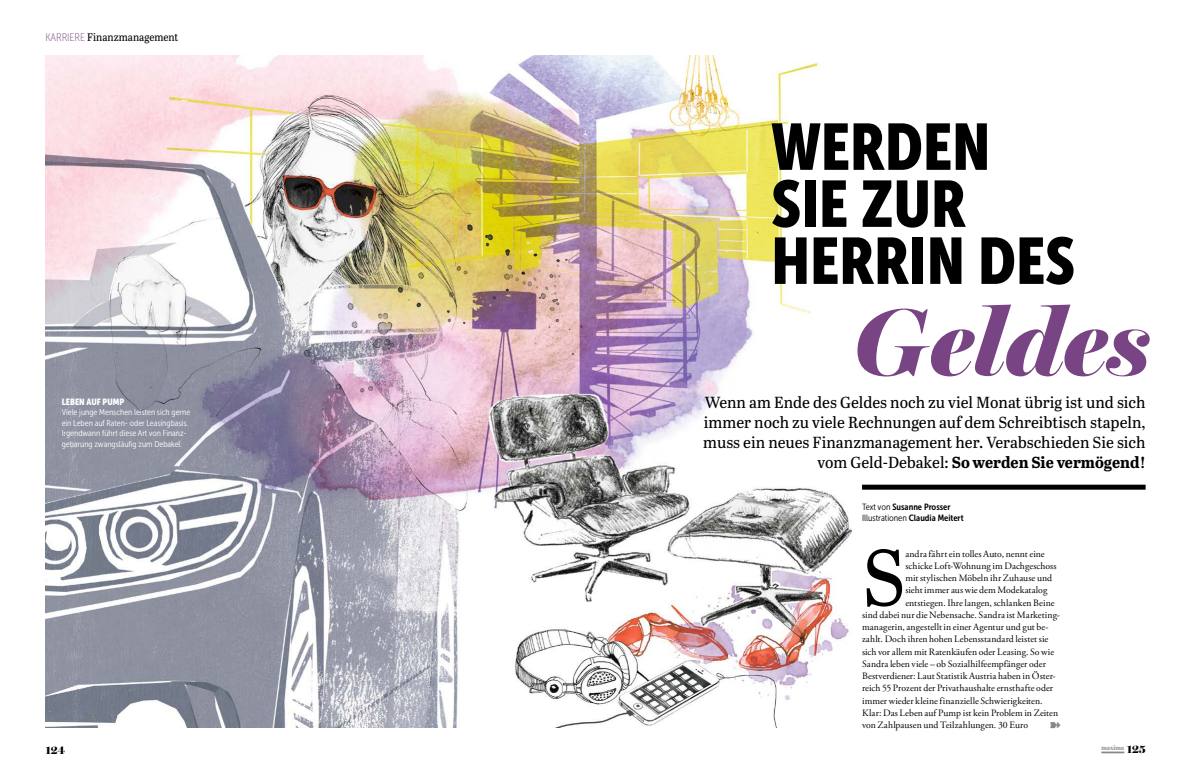
<style>
.page{position:relative;width:1191px;height:777px;background:#fff}
.page>*{position:absolute;margin:0;border:0;box-sizing:border-box;transform-origin:0 0}
.t1{font:italic 900 95px "Miller Banner";color:#784484}
.t2{font:79.8px "Abril Titling";color:#000}
.t3{font:65px/57px "Museo Sans Cond 900";color:#000}
.t4{font:16px/20px "Abril Titling";color:#000;text-align:right}
.t5{font:900 12px "Miller Banner";color:#000;scale:.95 1}
.t6{font:11px "Abril Titling";color:#000;scale:.95 1}
.t7{font:9.8px "Adobe Garamond Pro";letter-spacing:.005em;color:#000}
.t8{font:9px "Museo Sans Cond 300";color:#000;scale:1.05 1}
.t9{font:9px "Museo Sans Cond 700";color:#000;scale:1.05 1}
.t10{font:9px "Museo Sans Cond 900";color:#fff;scale:1.05 1}
.t11{font:8.5px/10.5px "Museo Sans Cond 300";color:#fff;scale:1.05 1}
.t12{font:700 7px "Times";color:#878786;scale:.95 1}
.s1{font-family:"Museo Sans Cond 100";color:#784484}
.s2{font-weight:700}
.s3{font-family:"Museo Sans Cond 300"}
.s4{font-family:"Museo Sans Cond 700"}
.s5{font-family:"Miller Banner";font-weight:900;font-size:12px;color:#000}
</style>
<div class="page">
<img style="left:45px;top:55px;width:883px;height:672px">
<div style="left:862px;top:484px;width:283px;height:5px;background:#000"></div>
<hr style="left:1101px;top:751px;width:23px;height:2px;background:#878786">
<p class="t6" style="left:45px;top:29px;width:142px"><span class="s1">KARRIERE</span> Finanzmanagement</p>
<p class="t10" style="left:62px;top:396px;width:61px">LEBEN AUF PUMP</p>
<p class="t11" style="left:62px;top:407px;width:124px">Viele junge Menschen leisten sich gerne ein Leben auf Raten- oder Leasingbasis.<br>Irgendwann führt diese Art von Finanz&shy;gebarung zwangsläufig zum Debakel.</p>
<h3 class="t3" style="left:771px;top:118px;width:305px">WERDEN<br>SIE ZUR<br>HERRIN DES</h3>
<h1 class="t1" style="left:855px;top:284px;width:296px">Geldes</h1>
<h3 class="t4" style="left:703px;top:392px;width:444px">Wenn am Ende des Geldes noch zu viel Monat übrig ist und sich immer noch zu viele Rechnungen auf dem Schreibtisch stapeln, muss ein neues Finanzmanagement her. Verabschieden Sie sich vom Geld-Debakel: <span class="s2">So werden Sie vermögend!</span></h3>
<p class="t9" style="left:862px;top:502px;width:86px"><span class="s3">Text von</span> Susanne Prosser</p>
<p class="t8" style="left:862px;top:513px;width:98px">Illustrationen <span class="s4">Claudia Meitert</span></p>
<h2 class="t2" style="left:862px;top:520px;width:45px">S</h2>
<p class="t7" style="left:905px;top:547px;width:141px">andra fährt ein tolles Auto, nennt eine</p>
<p class="t7" style="left:905px;top:560px;width:153px">schicke Loft-Wohnung im Dachgeschoss</p>
<p class="t7" style="left:905px;top:572px;width:148px">mit stylischen Möbeln ihr Zuhause und</p>
<p class="t7" style="left:905px;top:584px;width:143px">sieht immer aus wie dem Modekatalog</p>
<p class="t7" style="left:905px;top:596px;width:151px">entstiegen. Ihre langen, schlanken Beine</p>
<p class="t7" style="left:862px;top:609px;width:199px">sind dabei nur die Nebensache. Sandra ist Marketing-</p>
<p class="t7" style="left:862px;top:621px;width:188px">managerin, angestellt in einer Agentur und gut be-</p>
<p class="t7" style="left:862px;top:633px;width:188px">zahlt. Doch ihren hohen Lebensstandard leistet sie</p>
<p class="t7" style="left:862px;top:645px;width:194px">sich vor allem mit Ratenkäufen oder Leasing. So wie</p>
<p class="t7" style="left:862px;top:658px;width:185px">Sandra leben viele – ob Sozialhilfeempfänger oder</p>
<p class="t7" style="left:862px;top:670px;width:195px">Bestverdiener: Laut Statistik Austria haben in Öster-</p>
<p class="t7" style="left:862px;top:682px;width:192px">reich 55 Prozent der Privathaushalte ernsthafte oder</p>
<p class="t7" style="left:862px;top:694px;width:182px">immer wieder kleine finanzielle Schwierigkeiten.</p>
<p class="t7" style="left:862px;top:707px;width:198px">Klar: Das Leben auf Pump ist kein Problem in Zeiten</p>
<p class="t7" style="left:862px;top:719px;width:168px">von Zahlpausen und Teilzahlungen. 30 Euro</p>
<p class="t5" style="left:45px;top:742px;width:22px">124</p>
<p class="t12" style="left:1101px;top:741px;width:48px">maxima <span class="s5">125</span></p>
</div>
